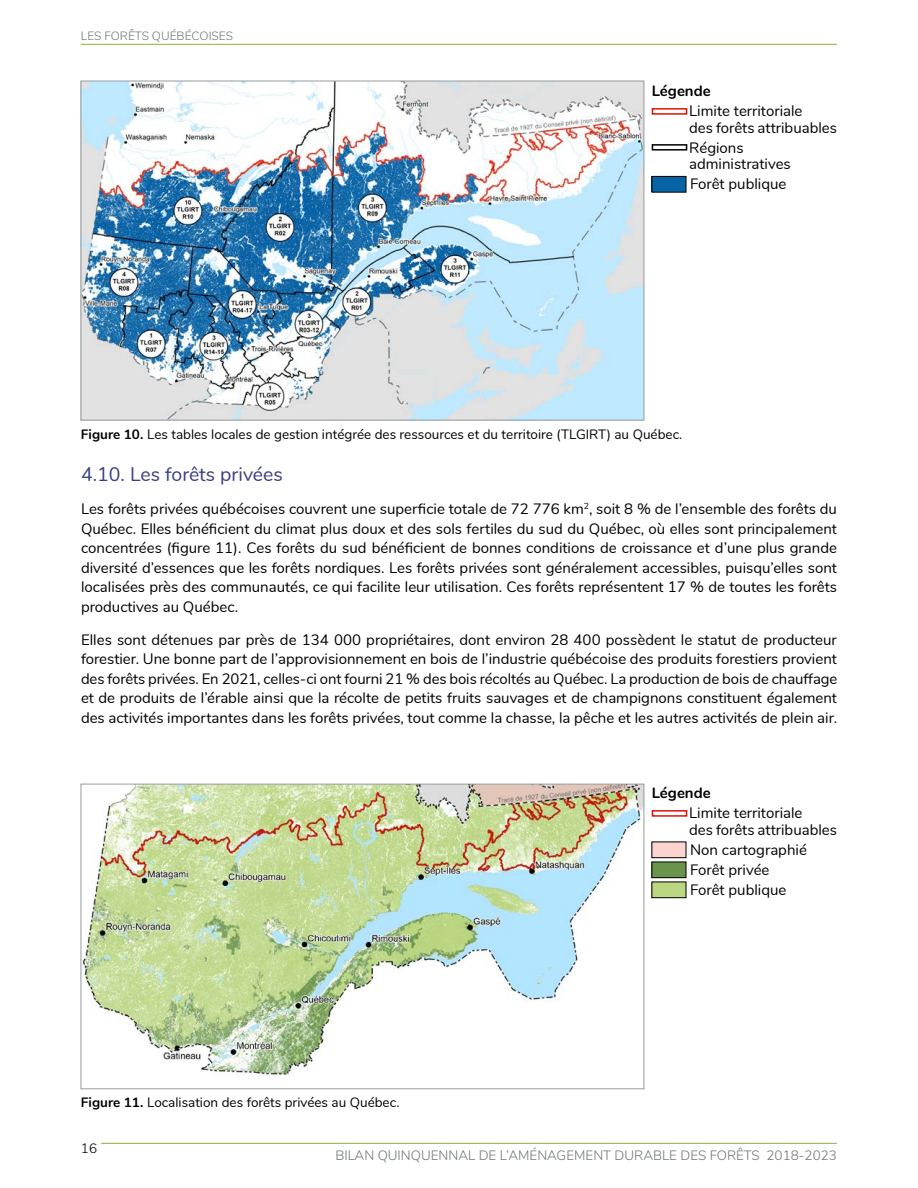
<style>
.page{position:relative;width:918px;height:1188px;background:#fff}
.page>*{position:absolute;margin:0;border:0;box-sizing:border-box;transform-origin:0 0}
.t1{font:19.5px "Nunito";color:#3a3f81}
.t2{font:15px/19.5px "Nunito";color:#000}
.t3{font:700 15px "Nunito";color:#000}
.t4{font:13.5px "Nunito";color:#000}
.t5{font:300 13.5px "Nunito";color:#6d7373}
.t6{font:300 13.5px "Nunito";color:#000}
.t7{font:300 12px "Nunito";color:#6d7373}
.s1{font-weight:700}
</style>
<div class="page">
<hr style="left:101px;top:1143px;width:736px;height:1px;background:#94ad43">
<hr style="left:81px;top:44px;width:756px;height:1px;background:#94ad43">
<img style="left:83px;top:83px;width:559px;height:335px">
<div style="left:652px;top:108px;width:35px;height:7px;border:2px solid #e21003"></div>
<div style="left:652px;top:144px;width:35px;height:7px;border:2px solid #000"></div>
<div style="left:652px;top:176px;width:34px;height:16px;background:#0664a4"></div>
<div style="left:652px;top:176px;width:34px;height:16px;border:1px solid #000"></div>
<img style="left:83px;top:786px;width:559px;height:292px">
<div style="left:81px;top:784px;width:563px;height:305px;border:1px solid #959c9d"></div>
<div style="left:652px;top:810px;width:35px;height:7px;border:2px solid #e21003"></div>
<div style="left:652px;top:842px;width:34px;height:16px;background:#fbd4cf"></div>
<div style="left:652px;top:842px;width:34px;height:16px;border:1px solid #000"></div>
<div style="left:652px;top:862px;width:34px;height:16px;background:#6a944c"></div>
<div style="left:652px;top:862px;width:34px;height:16px;border:1px solid #000"></div>
<div style="left:652px;top:882px;width:34px;height:16px;background:#bbd782"></div>
<div style="left:652px;top:882px;width:34px;height:16px;border:1px solid #000"></div>
<p class="t7" style="left:81px;top:27px;width:32px">LES FORÊTS</p>
<p class="t7" style="left:152px;top:27px;width:9px">QUÉBÉ</p>
<p class="t7" style="left:192px;top:27px;width:16px">COISES</p>
<p class="t3" style="left:652px;top:80px;width:61px">Légende</p>
<p class="t2" style="left:689px;top:102px;width:149px;line-height:16.5px">Limite territoriale<br>des forêts attribuables</p>
<p class="t2" style="left:689px;top:138px;width:103px;line-height:16.5px">Régions administratives</p>
<p class="t2" style="left:690px;top:173px;width:98px">Forêt publique</p>
<p class="t4" style="left:81px;top:425px;width:603px"><span class="s1">Figure 10.</span> Les tables locales de gestion intégrée des ressources et du territoire (TLGIRT) au Québec.</p>
<h3 class="t1" style="left:81px;top:460px;width:203px">4.10. Les forêts privées</h3>
<p class="t2" style="left:81px;top:499px;width:758px;text-align:justify">Les forêts privées québécoises couvrent une superficie totale de 72 776 km<sup>2</sup>, soit 8 % de l’ensemble des forêts du Québec. Elles bénéficient du climat plus doux et des sols fertiles du sud du Québec, où elles sont principalement concentrées (figure 11). Ces forêts du sud bénéficient de bonnes conditions de croissance et d’une plus grande diversité d’essences que les forêts nordiques. Les forêts privées sont généralement accessibles, puisqu’elles sont localisées près des communautés, ce qui facilite leur utilisation. Ces forêts représentent 17 % de toutes les forêts productives au Québec.</p>
<p class="t2" style="left:81px;top:629px;width:758px;text-align:justify">Elles sont détenues par près de 134 000 propriétaires, dont environ 28 400 possèdent le statut de producteur forestier. Une bonne part de l’approvisionnement en bois de l’industrie québécoise des produits forestiers provient des forêts privées. En 2021, celles-ci ont fourni 21 % des bois récoltés au Québec. La production de bois de chauffage et de produits de l’érable ainsi que la récolte de petits fruits sauvages et de champignons constituent également des activités importantes dans les forêts privées, tout comme la chasse, la pêche et les autres activités de plein air.</p>
<p class="t4" style="left:81px;top:1092px;width:320px"><span class="s1">Figure 11.</span> Localisation des forêts privées au Québec.</p>
<p class="t3" style="left:652px;top:782px;width:61px">Légende</p>
<p class="t2" style="left:689px;top:804px;width:149px;line-height:16.5px">Limite territoriale<br>des forêts attribuables</p>
<p class="t2" style="left:690px;top:839px;width:118px;line-height:20px">Non cartographié<br>Forêt privée<br>Forêt publique</p>
<p class="t6" style="left:81px;top:1138px;width:18px">16</p>
<p class="t5" style="left:335px;top:1145px;width:503px">BILAN QUINQUENNAL DE L’AMÉNAGEMENT DURABLE DES FORÊTS 2018-2023</p>
</div>
